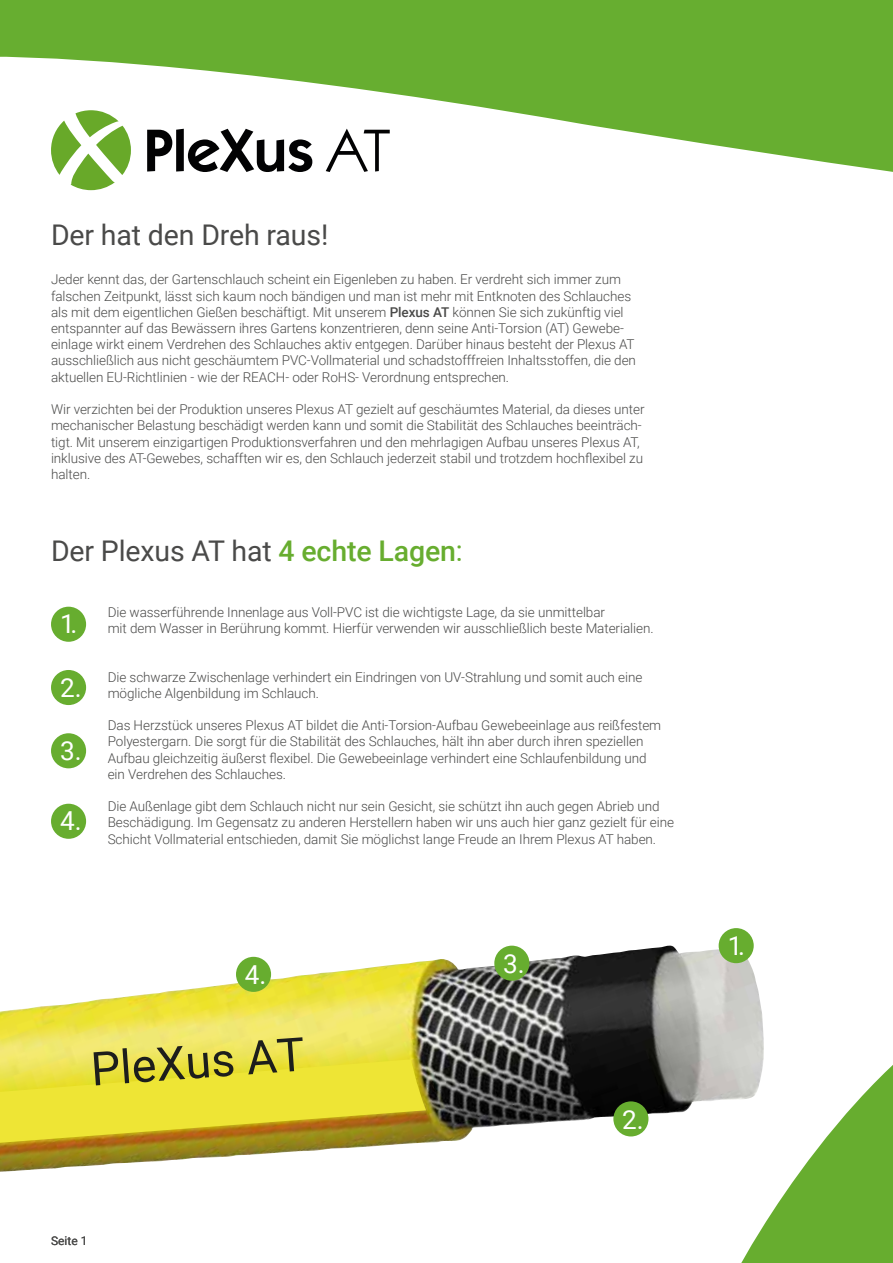
<style>
.page{position:relative;width:893px;height:1263px;background:#fff}
.page>*{position:absolute;margin:0;border:0;box-sizing:border-box;transform-origin:0 0}
.t1{font:28.5px "Roboto";letter-spacing:-.005em;color:#4a4a49}
.t2{font:26.1px "Roboto";color:#fff}
.t3{font:300 13.5px/16.2px "Roboto";letter-spacing:-.005em;color:#4a4a49}
.t4{font:12px "Roboto";color:#4a4a49}
.s1{font-weight:500}
.s2{font-weight:500;color:#67ad2f}
.s3{color:#67ad2f}
</style>
<div class="page">
<svg style="left:741px;top:928px;width:152px;height:335px"></svg>
<svg style="left:0;top:0;width:893px;height:191px;fill:#67ae30"></svg>
<img style="left:0;top:945px;width:764px;height:227px">
<div style="left:613px;top:1101px;width:35px;height:35px;background:#67ad2f;border-radius:50%"></div>
<div style="left:494px;top:946px;width:35px;height:35px;background:#67ad2f;border-radius:50%"></div>
<div style="left:236px;top:957px;width:35px;height:35px;background:#67ad2f;border-radius:50%"></div>
<div style="left:719px;top:928px;width:35px;height:35px;background:#67ad2f;border-radius:50%"></div>
<div style="left:51px;top:607px;width:35px;height:35px;background:#67ad2f;border-radius:50%"></div>
<div style="left:51px;top:670px;width:35px;height:35px;background:#67ad2f;border-radius:50%"></div>
<div style="left:51px;top:733px;width:35px;height:35px;background:#67ad2f;border-radius:50%"></div>
<div style="left:51px;top:804px;width:35px;height:35px;background:#67ad2f;border-radius:50%"></div>
<svg style="left:51px;top:110px;width:80px;height:80px"></svg>
<svg style="left:147px;top:129px;width:165px;height:43px"></svg>
<svg style="left:326px;top:129px;width:64px;height:43px"></svg>
<svg style="left:0;top:1037px;width:426px;height:119px;background:#d3c43b"></svg>
<h1 class="t1" style="left:51px;top:214px;width:279px">Der hat den Dreh raus!</h1>
<p class="t3" style="left:51px;top:271px;width:586px">Jeder kennt das, der Gartenschlauch scheint ein Eigenleben zu haben. Er verdreht sich immer zum falschen Zeitpunkt, lässt sich kaum noch bändigen und man ist mehr mit Entknoten des Schlauches als mit dem eigentlichen Gießen beschäftigt. Mit unserem <span class="s1">Plexus AT</span> können Sie sich zukünftig viel entspannter auf das Bewässern ihres Gartens konzentrieren, denn seine Anti-Torsion (AT) Gewebe&shy;einlage wirkt einem Verdrehen des Schlauches aktiv entgegen. Darüber hinaus besteht der Plexus AT ausschließlich aus nicht geschäumtem PVC-Vollmaterial und schadstofffreien Inhaltsstoffen, die den aktuellen EU-Richtlinien - wie der REACH- oder RoHS- Verordnung entsprechen.</p>
<p class="t3" style="left:51px;top:401px;width:595px">Wir verzichten bei der Produktion unseres Plexus AT gezielt auf geschäumtes Material, da dieses unter mechanischer Belastung beschädigt werden kann und somit die Stabilität des Schlauches beeinträch&shy;tigt. Mit unserem einzigartigen Produktionsverfahren und den mehrlagigen Aufbau unseres Plexus AT, inklusive des AT-Gewebes, schafften wir es, den Schlauch jederzeit stabil und trotzdem hochflexibel zu halten.</p>
<h1 class="t1" style="left:51px;top:531px;width:413px">Der Plexus AT hat <span class="s2">4 echte Lagen</span><span class="s3">:</span></h1>
<h2 class="t2" style="left:60px;top:606px;width:19px">1.</h2>
<h2 class="t2" style="left:60px;top:669px;width:23px">2.</h2>
<h2 class="t2" style="left:60px;top:732px;width:23px">3.</h2>
<h2 class="t2" style="left:60px;top:803px;width:23px">4.</h2>
<p class="t3" style="left:108px;top:603px;width:547px">Die wasserführende Innenlage aus Voll-PVC ist die wichtigste Lage, da sie unmittelbar<br>mit dem Wasser in Berührung kommt. Hierfür verwenden wir ausschließlich beste Materialien.</p>
<p class="t3" style="left:108px;top:668px;width:536px">Die schwarze Zwischenlage verhindert ein Eindringen von UV-Strahlung und somit auch eine mögliche Algenbildung im Schlauch.</p>
<p class="t3" style="left:108px;top:717px;width:555px">Das Herzstück unseres Plexus AT bildet die Anti-Torsion-Aufbau Gewebeeinlage aus reißfestem Polyestergarn. Die sorgt für die Stabilität des Schlauches, hält ihn aber durch ihren speziellen Aufbau gleichzeitig äußerst flexibel. Die Gewebeeinlage verhindert eine Schlaufenbildung und ein Verdrehen des Schlauches.</p>
<p class="t3" style="left:108px;top:798px;width:568px">Die Außenlage gibt dem Schlauch nicht nur sein Gesicht, sie schützt ihn auch gegen Abrieb und<br>Beschädigung. Im Gegensatz zu anderen Herstellern haben wir uns auch hier ganz gezielt für eine<br>Schicht Vollmaterial entschieden, damit Sie möglichst lange Freude an Ihrem Plexus AT haben.</p>
<h2 class="t2" style="left:245px;top:956px;width:23px">4.</h2>
<h2 class="t2" style="left:503px;top:945px;width:23px">3.</h2>
<p class="t4" style="left:51px;top:1233px;width:38px">Seite 1</p>
<h2 class="t2" style="left:622px;top:1101px;width:23px">2.</h2>
<h2 class="t2" style="left:728px;top:927px;width:19px">1.</h2>
</div>
